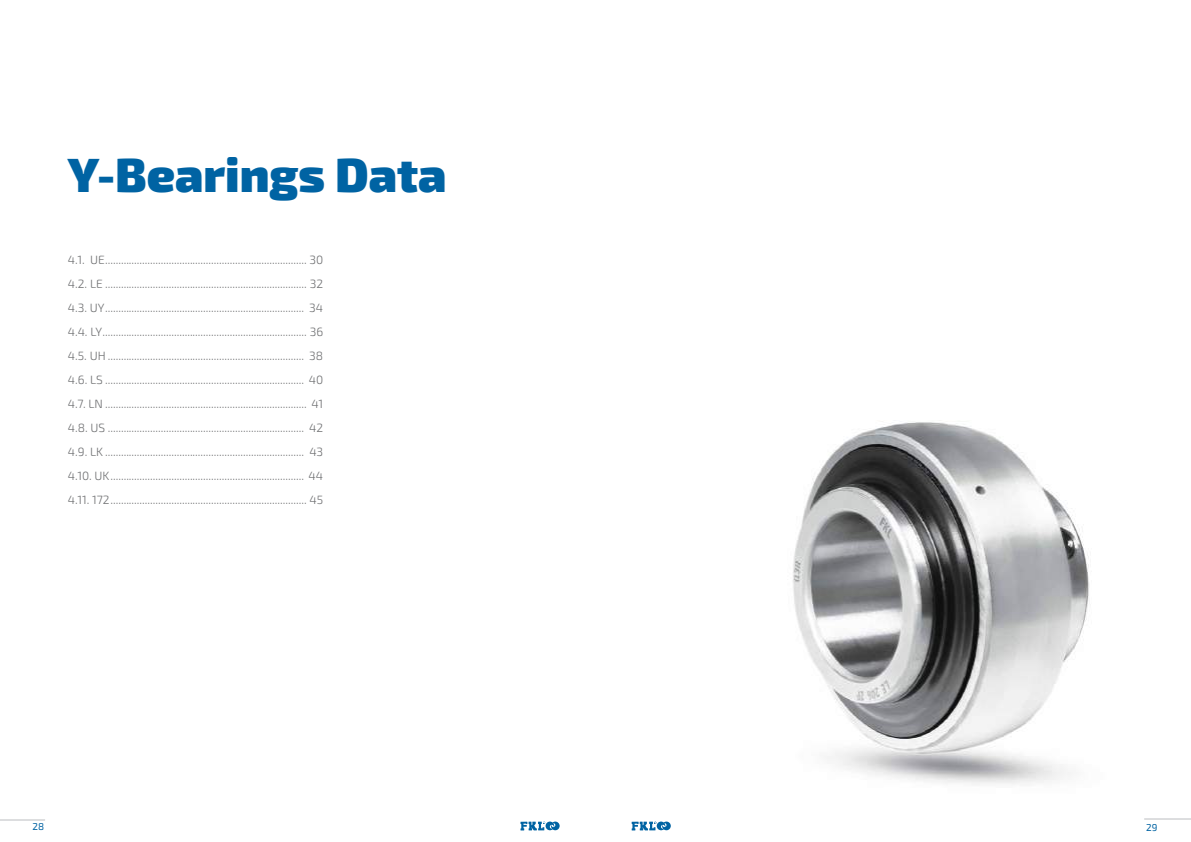
<style>
.page{position:relative;width:1191px;height:842px;background:#fff}
.page>*{position:absolute;margin:0;border:0;box-sizing:border-box;transform-origin:0 0}
.t1{font:900 48px "Exo 2.0";color:#0063a3}
.t2{font:300 12px/24px "Exo 2.0";color:#6d6e70;text-align:justify}
.t3{font:10px "Exo 2.0";color:#0063a3}
</style>
<div class="page">
<hr style="left:0;top:819px;width:45px;height:1px;background:#bbbdc0">
<hr style="left:1144px;top:818px;width:47px;height:1px;background:#bbbdc0">
<svg style="left:631px;top:821px;width:40px;height:9px"></svg>
<svg style="left:520px;top:821px;width:39px;height:9px"></svg>
<img style="left:793px;top:421px;width:296px;height:364px">
<h1 class="t1" style="left:68px;top:146px;width:380px">Y-Bearings Data</h1>
<p class="t2" style="left:68px;top:248px;width:257px">4.1. UE............................................................................ 30<br>4.2. LE ............................................................................ 32<br>4.3. UY........................................................................... 34<br>4.4. LY............................................................................. 36<br>4.5. UH .......................................................................... 38<br>4.6. LS ........................................................................... 40<br>4.7. LN ............................................................................ 41<br>4.8. US .......................................................................... 42<br>4.9. LK ........................................................................... 43<br>4.10. UK......................................................................... 44<br>4.11. 172.......................................................................... 45</p>
<p class="t3" style="left:33px;top:820px;width:13px">28</p>
<p class="t3" style="left:1146px;top:821px;width:13px">29</p>
</div>
